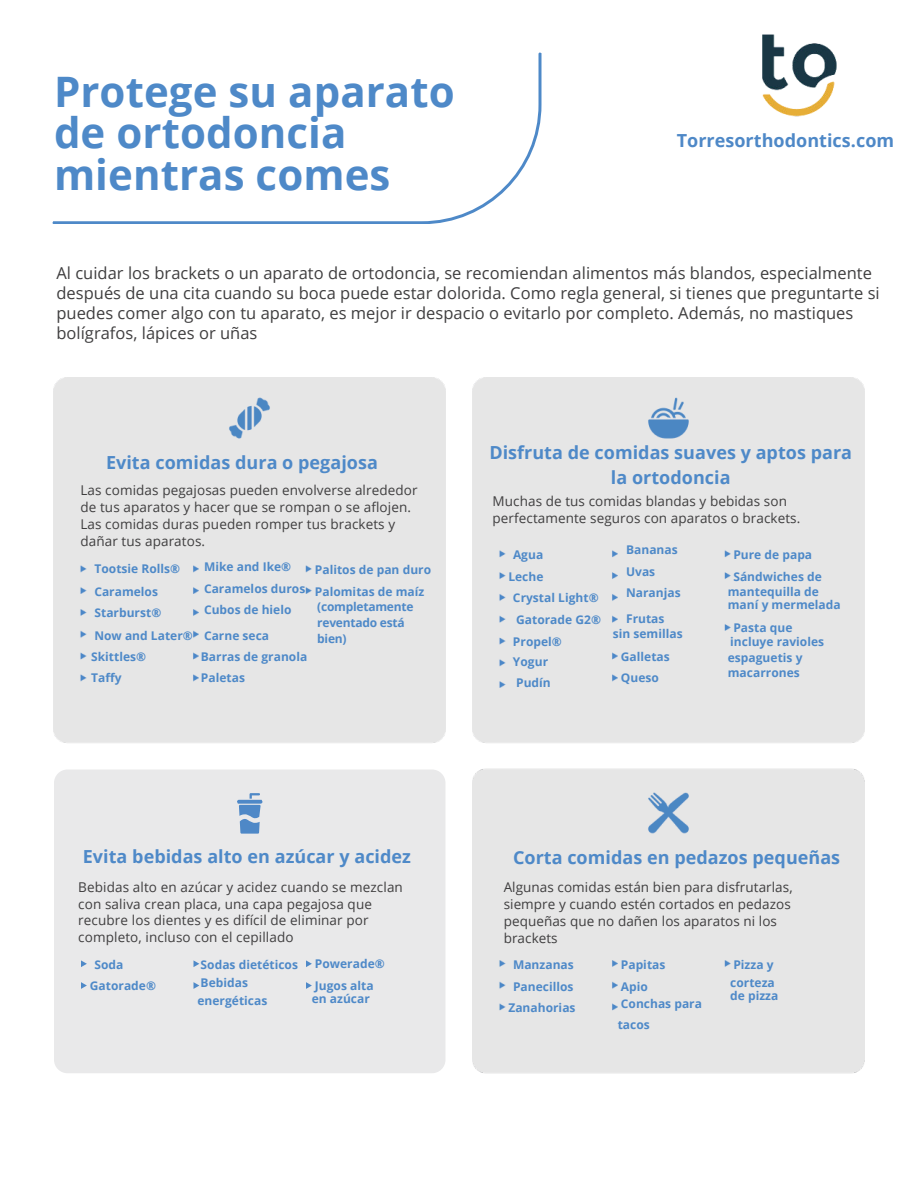
<style>
.page{position:relative;width:918px;height:1188px;background:#fff}
.page>*{position:absolute;margin:0;border:0;box-sizing:border-box;transform-origin:0 0}
.t1{font:700 42px/41.7px "Open Sans";color:#4e89c8}
.t2{font:700 18px/24.8px "Open Sans";color:#4e89c8;text-align:center}
.t3{font:700 18px "Open Sans";color:#4e88c7}
.t4{font:16.5px/20.2px "Open Sans";color:#3f3e3f}
.t5{font:13.5px/16.8px "Open Sans";letter-spacing:.01em;color:#3f3e3f}
.t6{font:700 12px/21px "Open Sans";color:#4e89c8}
.t7{font:700 12px/16px "Open Sans";letter-spacing:-.02em;color:#4e89c8}
</style>
<div class="page">
<div style="left:53px;top:377px;width:393px;height:366px;background:#e6e6e6"></div>
<div style="left:54px;top:770px;width:392px;height:303px;background:#e9e9ea;border-radius:13px"></div>
<svg style="left:81px;top:960px;width:6px;height:7px"></svg>
<svg style="left:81px;top:982px;width:6px;height:7px"></svg>
<svg style="left:194px;top:960px;width:5px;height:7px"></svg>
<svg style="left:194px;top:982px;width:5px;height:7px"></svg>
<svg style="left:306px;top:960px;width:6px;height:7px"></svg>
<svg style="left:306px;top:982px;width:6px;height:7px"></svg>
<svg style="left:237px;top:793px;width:26px;height:41px"></svg>
<svg style="left:53px;top:52px;width:489px;height:172px"></svg>
<div style="left:472px;top:377px;width:393px;height:366px;background:#e6e6e6"></div>
<div style="left:472px;top:768px;width:393px;height:306px;background:#e6e6e6"></div>
<img style="left:762px;top:34px;width:75px;height:83px">
<h1 class="t1" style="left:54px;top:69px;width:402px">Protege su aparato de ortodoncia mientras comes</h1>
<h2 class="t3" style="left:677px;top:128px;width:219px">Torresorthodontics.com</h2>
<p class="t4" style="left:56px;top:262px;width:825px">Al cuidar los brackets o un aparato de ortodoncia, se recomiendan alimentos más blandos, especialmente después de una cita cuando su boca puede estar dolorida. Como regla general, si tienes que preguntarte si puedes comer algo con tu aparato, es mejor ir despacio o evitarlo por completo. Además, no mastiques bolígrafos, lápices or uñas</p>
<h2 class="t2" style="left:106px;top:449px;width:273px">Evita comidas dura o pegajosa</h2>
<p class="t5" style="left:80px;top:482px;width:339px">Las comidas pegajosas pueden envolverse alrededor de tus aparatos y hacer que se rompan o se aflojen.<br>Las comidas duras pueden romper tus brackets y dañar tus aparatos.</p>
<p class="t6" style="left:94px;top:558px;width:87px">Tootsie Rolls®</p>
<p class="t6" style="left:204px;top:556px;width:103px;line-height:21.5px">Mike and Ike®<br>Caramelos duros<br>Cubos de hielo</p>
<p class="t6" style="left:201px;top:625px;width:108px">Carne seca<br>Barras de granola<br>Paletas</p>
<p class="t6" style="left:315px;top:559px;width:118px">Palitos de pan duro</p>
<p class="t6" style="left:94px;top:581px;width:65px">Caramelos</p>
<p class="t6" style="left:315px;top:581px;width:111px">Palomitas de maíz</p>
<p class="t6" style="left:95px;top:602px;width:68px">Starburst®</p>
<p class="t7" style="left:317px;top:599px;width:98px">(completamente reventado está</p>
<p class="t6" style="left:94px;top:624px;width:100px">Now and Later®</p>
<p class="t6" style="left:317px;top:628px;width:31px">bien)</p>
<p class="t6" style="left:91px;top:645px;width:57px">Skittles®<br>Taffy</p>
<h2 class="t2" style="left:489px;top:440px;width:364px">Disfruta de comidas suaves y aptos para la ortodoncia</h2>
<p class="t5" style="left:493px;top:492px;width:309px">Muchas de tus comidas blandas y bebidas son perfectamente seguros con aparatos o brackets.</p>
<p class="t6" style="left:513px;top:544px;width:32px">Agua</p>
<p class="t6" style="left:626px;top:539px;width:56px;line-height:21.5px">Bananas<br>Uvas<br>Naranjas</p>
<p class="t6" style="left:626px;top:608px;width:40px">Frutas</p>
<p class="t6" style="left:733px;top:544px;width:80px">Pure de papa</p>
<p class="t6" style="left:508px;top:566px;width:37px">Leche</p>
<p class="t6" style="left:733px;top:566px;width:90px">Sándwiches de</p>
<p class="t6" style="left:513px;top:587px;width:87px">Crystal Light®</p>
<p class="t6" style="left:728px;top:585px;width:114px;line-height:13px">mantequilla de maní y mermelada</p>
<p class="t6" style="left:513px;top:608px;width:90px;line-height:22.4px">Gatorade G2®<br>Propel®</p>
<p class="t6" style="left:513px;top:651px;width:39px">Yogur<br>Pudín</p>
<p class="t6" style="left:613px;top:623px;width:71px">sin semillas</p>
<p class="t6" style="left:730px;top:620px;width:95px;line-height:14px">Pasta que incluye ravioles</p>
<p class="t6" style="left:621px;top:646px;width:50px">Galletas<br>Queso</p>
<p class="t6" style="left:728px;top:650px;width:76px;line-height:15px">espaguetis y macarrones</p>
<h2 class="t2" style="left:83px;top:844px;width:330px">Evita bebidas alto en azúcar y acidez</h2>
<h2 class="t2" style="left:513px;top:845px;width:329px">Corta comidas en pedazos pequeñas</h2>
<p class="t5" style="left:78px;top:878px;width:326px">Bebidas alto en azúcar y acidez cuando se mezclan con saliva crean placa, una capa pegajosa que recubre los dientes y es difícil de eliminar por completo, incluso con el cepillado</p>
<p class="t6" style="left:94px;top:953px;width:30px">Soda</p>
<p class="t6" style="left:197px;top:955px;width:102px;line-height:18px">Sodas dietéticos<br>Bebidas energéticas</p>
<p class="t6" style="left:315px;top:953px;width:71px;line-height:22px">Powerade®<br>Jugos alta</p>
<p class="t6" style="left:90px;top:975px;width:68px">Gatorade®</p>
<p class="t6" style="left:312px;top:988px;width:60px">en azúcar</p>
<p class="t5" style="left:504px;top:879px;width:291px">Algunas comidas están bien para disfrutarlas, siempre y cuando estén cortados en pedazos pequeñas que no dañen los aparatos ni los brackets</p>
<p class="t6" style="left:513px;top:953px;width:62px;line-height:22px">Manzanas<br>Panecillos</p>
<p class="t6" style="left:621px;top:953px;width:46px;line-height:22px">Papitas<br>Apio</p>
<p class="t6" style="left:618px;top:992px;width:86px">Conchas para tacos</p>
<p class="t6" style="left:730px;top:955px;width:46px;line-height:18.1px">Pizza y corteza</p>
<p class="t6" style="left:730px;top:985px;width:50px">de pizza</p>
<p class="t6" style="left:508px;top:997px;width:69px">Zanahorias</p>
</div>
